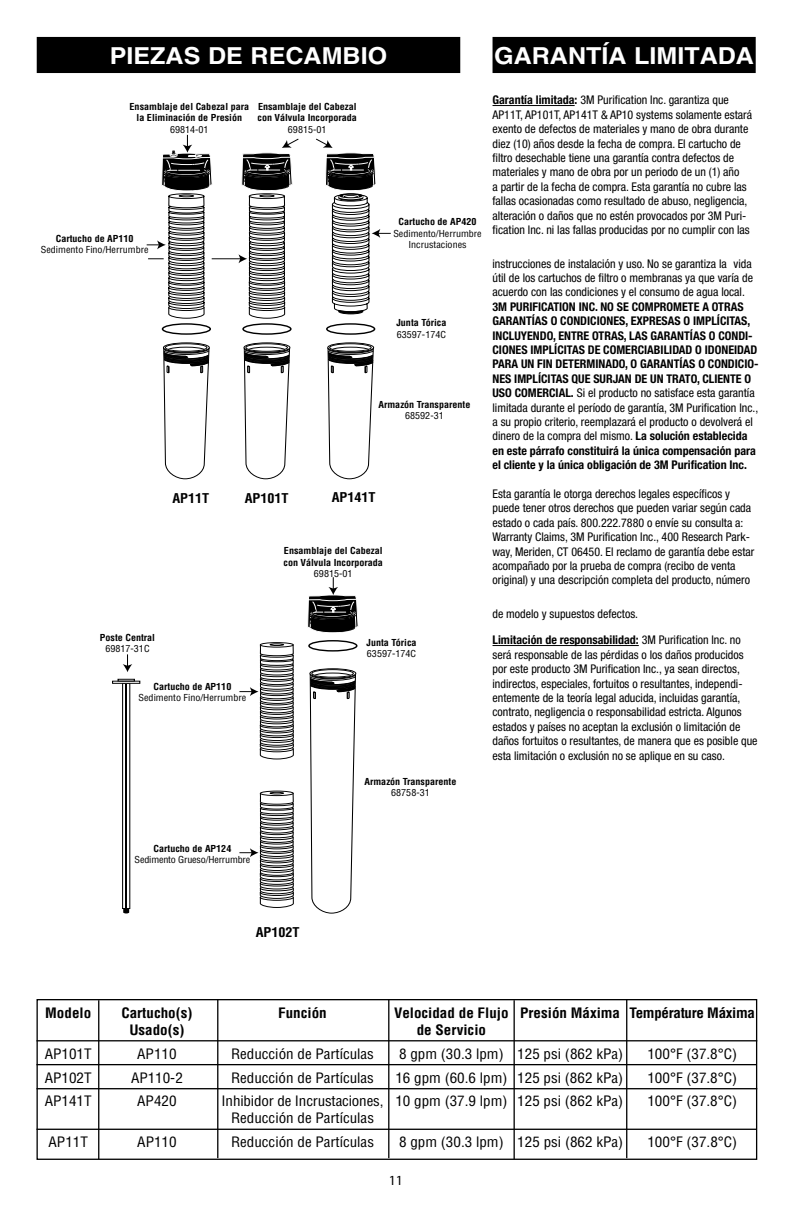
<style>
.page{position:relative;width:792px;height:1224px;background:#fff}
.page>*{position:absolute;margin:0;border:0;box-sizing:border-box;transform-origin:0 0}
.t1{font:700 23.4px "Helvetica";color:#fff;scale:1.07 1}
.t2{font:condensed 14px "Helvetica";color:#000;scale:1.07 1}
.t3{font:700 condensed 14px "Helvetica";color:#000;scale:1.07 1}
.t4{font:14px "Myriad Pro";color:#000}
.t5{font:700 condensed 13.2px "Helvetica";color:#000;scale:1.07 1}
.t6{font:condensed 12px/14.4px "Helvetica Neue LT Std";color:#000}
.t7{font:700 condensed 12px/14.4px "Helvetica Neue LT Std";color:#000}
.t8{font:700 condensed 9.4px/11.2px "Helvetica";color:#000;scale:1.07 1}
.t9{font:condensed 9.4px/11.2px "Helvetica";color:#000;text-align:center;scale:1.07 1}
.s1{font-weight:700}
.s2{font-weight:400}
</style>
<div class="page">
<div style="left:37px;top:37px;width:423px;height:36px;background:#000"></div>
<div style="left:326px;top:323px;width:49px;height:12px;border:1px solid #000;border-radius:50%"></div>
<svg style="left:328px;top:343px;width:46px;height:9px"></svg>
<div style="left:328px;top:343px;width:46px;height:10px;border:1px solid #000;border-radius:50%"></div>
<div style="left:330px;top:344px;width:41px;height:7px;background:#535353;border-radius:50%"></div>
<div style="left:329px;top:344px;width:42px;height:8px;border:1px solid #000;border-radius:50%"></div>
<svg style="left:327px;top:346px;width:47px;height:133px"></svg>
<div style="left:242px;top:323px;width:50px;height:12px;border:1px solid #000;border-radius:50%"></div>
<svg style="left:244px;top:343px;width:46px;height:9px"></svg>
<div style="left:244px;top:343px;width:46px;height:10px;border:1px solid #000;border-radius:50%"></div>
<div style="left:246px;top:344px;width:41px;height:7px;background:#4f4f4f;border-radius:50%"></div>
<div style="left:246px;top:344px;width:42px;height:8px;border:1px solid #000;border-radius:50%"></div>
<svg style="left:244px;top:346px;width:46px;height:133px"></svg>
<div style="left:162px;top:323px;width:49px;height:12px;border:1px solid #000;border-radius:50%"></div>
<div style="left:163px;top:343px;width:47px;height:10px;border:1px solid #000;border-radius:50%"></div>
<div style="left:165px;top:344px;width:42px;height:7px;background:#3f3f3f;border-radius:50%"></div>
<div style="left:165px;top:344px;width:42px;height:8px;border:1px solid #000;border-radius:50%"></div>
<svg style="left:163px;top:346px;width:47px;height:133px"></svg>
<svg style="left:316px;top:138px;width:75px;height:176px"></svg>
<svg style="left:147px;top:135px;width:152px;height:184px"></svg>
<div style="left:260px;top:791px;width:33px;height:5px;border:1px solid #000;border-radius:50%"></div>
<div style="left:260px;top:642px;width:33px;height:5px;border:1px solid #000;border-radius:50%"></div>
<div style="left:310px;top:669px;width:46px;height:9px;border:1px solid #000;border-radius:50%"></div>
<div style="left:312px;top:669px;width:42px;height:8px;border:1px solid #000;border-radius:50%"></div>
<svg style="left:310px;top:672px;width:46px;height:242px"></svg>
<div style="left:308px;top:640px;width:49px;height:12px;border:1px solid #000;border-radius:50%"></div>
<svg style="left:123px;top:909px;width:6px;height:4px"></svg>
<div style="left:122px;top:683px;width:8px;height:226px;background:#fff;border:1px solid #000"></div>
<hr style="left:125px;top:684px;width:2px;height:225px;background:#000">
<div style="left:112px;top:681px;width:28px;height:3px;background:#fff;border:1px solid #000"></div>
<svg style="left:118px;top:679px;width:17px;height:2px"></svg>
<svg style="left:307px;top:577px;width:51px;height:56px"></svg>
<svg style="left:239px;top:644px;width:55px;height:115px"></svg>
<svg style="left:239px;top:792px;width:55px;height:116px"></svg>
<svg style="left:123px;top:654px;width:9px;height:18px"></svg>
<svg style="left:36px;top:999px;width:722px;height:161px"></svg>
<hr style="left:37px;top:1040px;width:720px;height:1px;background:#000">
<hr style="left:37px;top:1064px;width:719px;height:1px;background:#000">
<hr style="left:37px;top:1088px;width:720px;height:1px;background:#000">
<hr style="left:37px;top:1129px;width:719px;height:1px;background:#000">
<hr style="left:98px;top:1000px;width:1px;height:159px;background:#000">
<hr style="left:217px;top:999px;width:1px;height:159px;background:#000">
<hr style="left:388px;top:999px;width:1px;height:159px;background:#000">
<hr style="left:514px;top:1000px;width:1px;height:159px;background:#000">
<hr style="left:626px;top:999px;width:1px;height:159px;background:#000">
<hr style="left:493px;top:105px;width:82px;height:1px;background:#000">
<hr style="left:493px;top:645px;width:146px;height:1px;background:#000">
<div style="left:493px;top:37px;width:263px;height:36px;background:#000"></div>
<h1 class="t1" style="left:110px;top:42px;width:261px">PIEZAS DE RECAMBIO</h1>
<h1 class="t1" style="left:494px;top:42px;width:244px">GARANTÍA LIMITADA</h1>
<p class="t8" style="left:130px;top:101px;width:113px;text-align:center">Ensamblaje del Cabezal para la Eliminación de Presión</p>
<p class="t9" style="left:170px;top:124px;width:38px">69814-01</p>
<p class="t8" style="left:258px;top:101px;width:94px">Ensamblaje del Cabezal con Válvula Incorporada</p>
<p class="t9" style="left:288px;top:124px;width:38px">69815-01</p>
<p class="t8" style="left:56px;top:233px;width:74px">Cartucho de AP110</p>
<p class="t9" style="left:41px;top:244px;width:102px">Sedimento Fino/Herrumbre</p>
<p class="t8" style="left:399px;top:216px;width:74px">Cartucho de AP420</p>
<p class="t9" style="left:393px;top:227px;width:84px">Sedimento/Herrumbre<br>Incrustaciones</p>
<p class="t8" style="left:396px;top:317px;width:48px">Junta Tórica</p>
<p class="t9" style="left:397px;top:328px;width:48px">63597-174C</p>
<p class="t8" style="left:379px;top:399px;width:87px">Armazón Transparente</p>
<p class="t9" style="left:405px;top:410px;width:38px">68592-31</p>
<p class="t5" style="left:172px;top:490px;width:36px">AP11T</p>
<p class="t5" style="left:245px;top:490px;width:43px">AP101T</p>
<p class="t5" style="left:332px;top:489px;width:43px">AP141T</p>
<p class="t8" style="left:100px;top:632px;width:53px">Poste Central</p>
<p class="t9" style="left:105px;top:643px;width:43px">69817-31C</p>
<p class="t8" style="left:154px;top:680px;width:74px">Cartucho de AP110</p>
<p class="t9" style="left:139px;top:692px;width:102px">Sedimento Fino/Herrumbre</p>
<p class="t8" style="left:284px;top:545px;width:94px">Ensamblaje del Cabezal con Válvula Incorporada</p>
<p class="t9" style="left:314px;top:568px;width:38px">69815-01</p>
<p class="t8" style="left:367px;top:637px;width:48px">Junta Tórica</p>
<p class="t9" style="left:367px;top:648px;width:48px">63597-174C</p>
<p class="t8" style="left:365px;top:776px;width:87px">Armazón Transparente</p>
<p class="t9" style="left:391px;top:787px;width:38px">68758-31</p>
<p class="t6" style="left:493px;top:93px;width:261px"><span class="s1">Garantía limitada:</span> 3M Purification Inc. garantiza que AP11T, AP101T, AP141T &amp; AP10 systems solamente estará exento de defectos de materiales y mano de obra durante diez (10) años desde la fecha de compra. El cartucho de filtro desechable tiene una garantía contra defectos de materiales y mano de obra por un periodo de un (1) año<br>a partir de la fecha de compra. Esta garantía no cubre las fallas ocasionadas como resultado de abuso, negligencia, alteración o daños que no estén provocados por 3M Puri&shy;fication Inc. ni las fallas producidas por no cumplir con las</p>
<p class="t6" style="left:493px;top:256px;width:262px;text-align:justify">instrucciones de instalación y uso. No se garantiza la vida útil de los cartuchos de filtro o membranas ya que varía de acuerdo con las condiciones y el consumo de agua local.</p>
<p class="t7" style="left:493px;top:299px;width:268px">3M PURIFICATION INC. NO SE COMPROMETE A OTRAS GARANTÍAS O CONDICIONES, EXPRESAS O IMPLÍCITAS, INCLUYENDO, ENTRE OTRAS, LAS GARANTÍAS O CONDI-CIONES IMPLÍCITAS DE COMERCIABILIDAD O IDONEIDAD PARA UN FIN DETERMINADO, O GARANTÍAS O CONDICIO-NES IMPLÍCITAS QUE SURJAN DE UN TRATO, CLIENTE O USO COMERCIAL. <span class="s2">Si el producto no satisface esta garantía limitada durante el período de garantía, 3M Purification Inc., a su propio criterio, reemplazará el producto o devolverá el dinero de la compra del mismo.</span> La solución establecida en este párrafo constituirá la única compensación para el cliente y la única obligación de 3M Purification Inc.</p>
<p class="t6" style="left:493px;top:486px;width:263px">Esta garantía le otorga derechos legales específicos y puede tener otros derechos que pueden variar según cada estado o cada país. 800.222.7880 o envíe su consulta a:<br>Warranty Claims, 3M Purification Inc., 400 Research Park&shy;way, Meriden, CT 06450. El reclamo de garantía debe estar acompañado por la prueba de compra (recibo de venta original) y una descripción completa del producto, número</p>
<p class="t6" style="left:493px;top:606px;width:147px">de modelo y supuestos defectos.</p>
<p class="t6" style="left:493px;top:633px;width:267px"><span class="s1">Limitación de responsabilidad:</span> 3M Purification Inc. no será responsable de las pérdidas o los daños producidos por este producto 3M Purification Inc., ya sean directos, indirectos, especiales, fortuitos o resultantes, independi&shy;entemente de la teoría legal aducida, incluidas garantía, contrato, negligencia o responsabilidad estricta. Algunos estados y países no aceptan la exclusión o limitación de daños fortuitos o resultantes, de manera que es posible que esta limitación o exclusión no se aplique en su caso.</p>
<p class="t8" style="left:154px;top:843px;width:74px">Cartucho de AP124</p>
<p class="t9" style="left:135px;top:854px;width:110px">Sedimento Grueso/Herrumbre</p>
<p class="t5" style="left:256px;top:924px;width:43px">AP102T</p>
<p class="t3" style="left:45px;top:1004px;width:45px">Modelo</p>
<p class="t3" style="left:121px;top:1004px;width:68px">Cartucho(s)</p>
<p class="t3" style="left:278px;top:1004px;width:47px">Función</p>
<p class="t3" style="left:394px;top:1004px;width:339px">Velocidad de Flujo Presión Máxima Température Máxima</p>
<p class="t3" style="left:129px;top:1021px;width:53px">Usado(s)</p>
<p class="t3" style="left:417px;top:1021px;width:66px">de Servicio</p>
<p class="t2" style="left:45px;top:1045px;width:45px">AP101T</p>
<p class="t2" style="left:137px;top:1045px;width:38px">AP110</p>
<p class="t2" style="left:231px;top:1045px;width:135px">Reducción de Partículas</p>
<p class="t2" style="left:399px;top:1045px;width:211px">8 gpm (30.3 lpm) 125 psi (862 kPa)</p>
<p class="t2" style="left:647px;top:1045px;width:85px">100°F (37.8°C)</p>
<p class="t2" style="left:45px;top:1069px;width:45px">AP102T</p>
<p class="t2" style="left:131px;top:1069px;width:50px">AP110-2</p>
<p class="t2" style="left:231px;top:1069px;width:135px">Reducción de Partículas</p>
<p class="t2" style="left:395px;top:1069px;width:214px">16 gpm (60.6 lpm) 125 psi (862 kPa)</p>
<p class="t2" style="left:647px;top:1069px;width:85px">100°F (37.8°C)</p>
<p class="t2" style="left:45px;top:1093px;width:45px">AP141T</p>
<p class="t2" style="left:137px;top:1093px;width:38px">AP420</p>
<p class="t2" style="left:222px;top:1093px;width:377px">Inhibidor de Incrustaciones, 10 gpm (37.9 lpm) 125 psi (862 kPa)</p>
<p class="t2" style="left:647px;top:1093px;width:85px">100°F (37.8°C)</p>
<p class="t2" style="left:231px;top:1109px;width:135px">Reducción de Partículas</p>
<p class="t2" style="left:49px;top:1133px;width:38px">AP11T</p>
<p class="t2" style="left:137px;top:1133px;width:38px">AP110</p>
<p class="t2" style="left:231px;top:1133px;width:135px">Reducción de Partículas</p>
<p class="t2" style="left:399px;top:1133px;width:211px">8 gpm (30.3 lpm) 125 psi (862 kPa)</p>
<p class="t2" style="left:647px;top:1133px;width:85px">100°F (37.8°C)</p>
<p class="t4" style="left:389px;top:1171px;width:16px">11</p>
</div>
